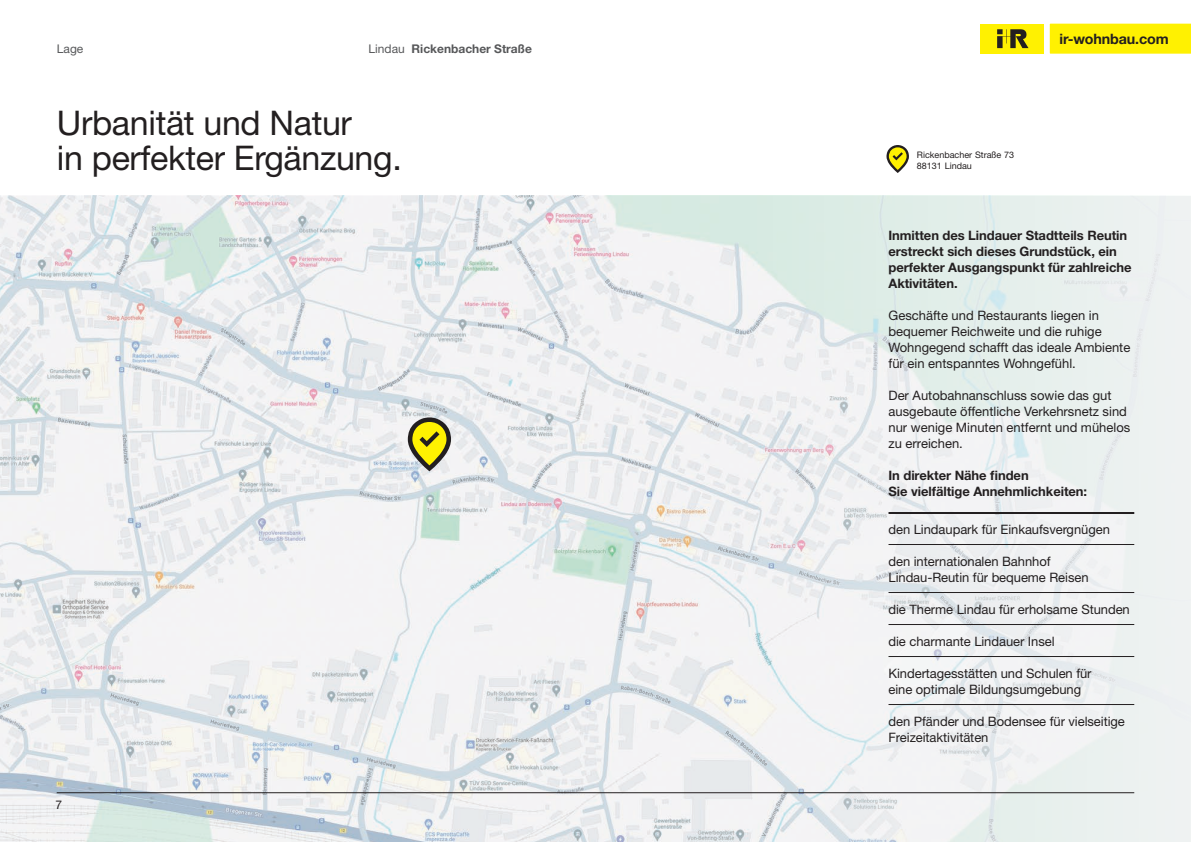
<style>
.page{position:relative;width:1191px;height:842px;background:#fff}
.page>*{position:absolute;margin:0;border:0;box-sizing:border-box;transform-origin:0 0}
.t1{font:34px/35px "Helvetica Neue LT Std";letter-spacing:-.01em;color:#231f20}
.t2{font:700 14.3px "Helvetica Neue LT Std";letter-spacing:-.01em;color:#231f20}
.t3{font:13px/16px "Helvetica Neue LT Std";letter-spacing:-.005em;color:#231f20}
.t4{font:700 13px/16px "Helvetica Neue LT Std";letter-spacing:-.005em;color:#231f20}
.t5{font:700 12px "Helvetica Neue LT Std";color:#57585a}
.t6{font:12px "Helvetica Neue LT Std";color:#57585a}
.t7{font:12px "Helvetica Neue LT Std";color:#231f20}
.t8{font:9px/11px "Helvetica Neue LT Std";color:#231f20}
.s1{font-weight:400}
</style>
<div class="page">
<img style="left:0;top:196px;width:1191px;height:646px">
<svg style="left:408px;top:417px;width:43px;height:54px;background:#b4ae50"></svg>
<svg style="left:886px;top:145px;width:23px;height:28px"></svg>
<hr style="left:888px;top:512px;width:246px;height:2px;background:#231f20">
<hr style="left:888px;top:544px;width:246px;height:1px;background:#231f20">
<hr style="left:888px;top:592px;width:246px;height:1px;background:#231f20">
<hr style="left:888px;top:624px;width:246px;height:1px;background:#231f20">
<hr style="left:888px;top:656px;width:246px;height:1px;background:#231f20">
<hr style="left:888px;top:704px;width:246px;height:1px;background:#231f20">
<div style="left:1050px;top:24px;width:141px;height:29px;background:#fff101"></div>
<div style="left:979px;top:24px;width:64px;height:29px;background:#fff101"></div>
<svg style="left:997px;top:29px;width:31px;height:19px"></svg>
<hr style="left:57px;top:792px;width:1077px;height:1px;background:#231f20">
<p class="t6" style="left:57px;top:41px;width:28px">Lage</p>
<p class="t5" style="left:369px;top:41px;width:165px"><span class="s1">Lindau</span> Rickenbacher Straße</p>
<h1 class="t1" style="left:57px;top:104px;width:346px">Urbanität und Natur<br>in perfekter Ergänzung.</h1>
<p class="t7" style="left:56px;top:797px;width:8px">7</p>
<p class="t8" style="left:917px;top:149px;width:99px">Rickenbacher Straße 73<br>88131 Lindau</p>
<p class="t2" style="left:1059px;top:30px;width:111px">ir-wohnbau.com</p>
<p class="t4" style="left:888px;top:227px;width:244px">Inmitten des Lindauer Stadtteils Reutin erstreckt sich dieses Grundstück, ein perfekter Ausgangspunkt für zahlreiche Aktivitäten.</p>
<p class="t3" style="left:888px;top:307px;width:243px">Geschäfte und Restaurants liegen in bequemer Reichweite und die ruhige Wohngegend schafft das ideale Ambiente für ein entspanntes Wohngefühl.</p>
<p class="t3" style="left:888px;top:387px;width:243px">Der Autobahnanschluss sowie das gut ausgebaute öffentliche Verkehrsnetz sind nur wenige Minuten entfernt und mühelos zu erreichen.</p>
<p class="t4" style="left:888px;top:467px;width:200px">In direkter Nähe finden<br>Sie vielfältige Annehmlichkeiten:</p>
<p class="t3" style="left:888px;top:521px;width:223px">den Lindaupark für Einkaufsvergnügen</p>
<p class="t3" style="left:888px;top:553px;width:202px">den internationalen Bahnhof<br>Lindau-Reutin für bequeme Reisen</p>
<p class="t3" style="left:888px;top:601px;width:243px">die Therme Lindau für erholsame Stunden</p>
<p class="t3" style="left:888px;top:633px;width:168px">die charmante Lindauer Insel</p>
<p class="t3" style="left:888px;top:665px;width:205px">Kindertagesstätten und Schulen für eine optimale Bildungsumgebung</p>
<p class="t3" style="left:888px;top:713px;width:238px">den Pfänder und Bodensee für vielseitige<br>Freizeitaktivitäten</p>
</div>
